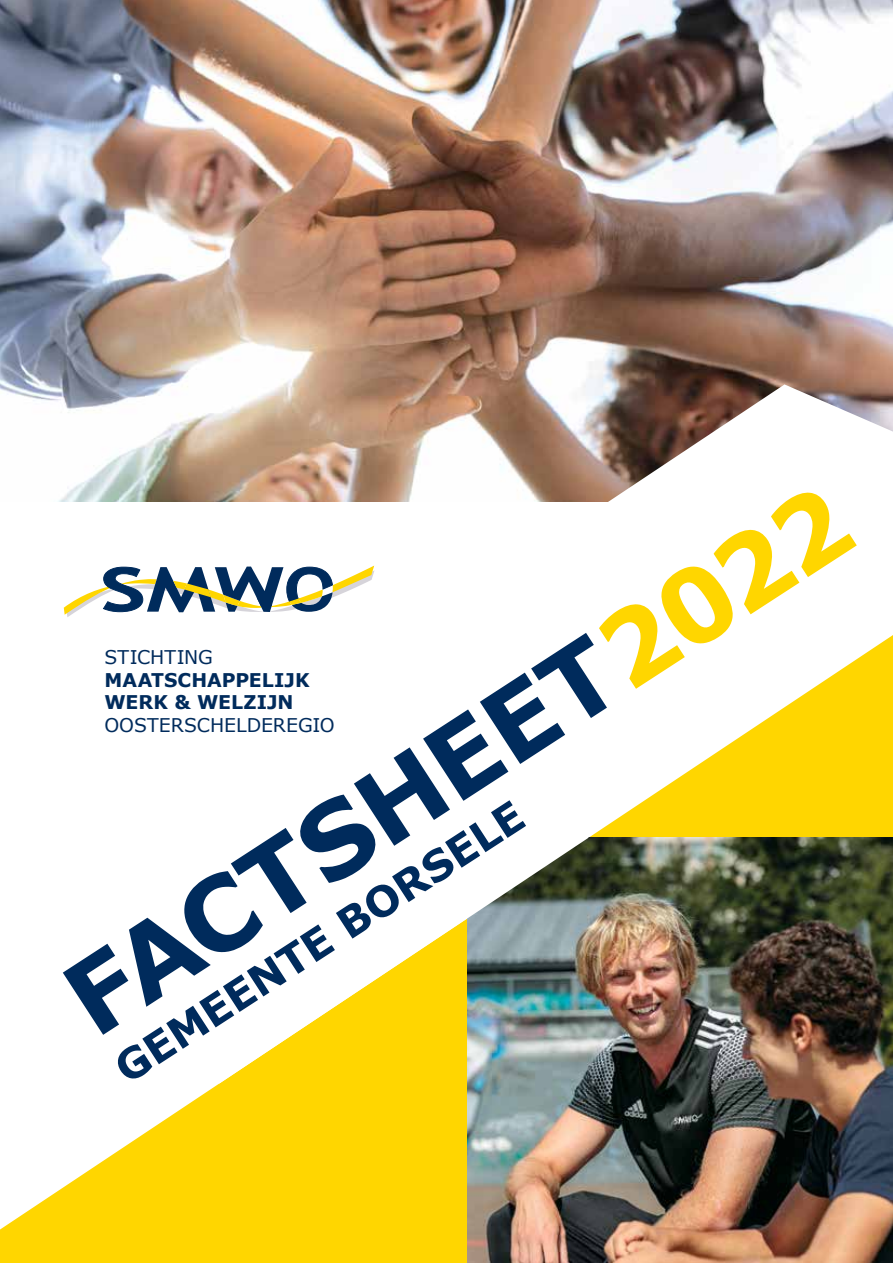
<style>
.page{position:relative;width:893px;height:1263px;background:#fff}
.page>*{position:absolute;margin:0;border:0;box-sizing:border-box;transform-origin:0 0}
.t1{font:700 102px "Verdana";color:#002b5c}
.t2{font:700 102px "Verdana";color:#ffd600}
.t3{font:700 42px "Verdana";color:#002b5c}
.t4{font:18.9px "Verdana";color:#002b5c}
.t5{font:700 18.9px/22.6px "Verdana";color:#002b5c}
</style>
<div class="page">
<img style="left:0;top:0;width:893px;height:502px">
<svg style="left:468px;top:384px;width:425px;height:118px"></svg>
<svg style="left:588px;top:635px;width:305px;height:203px"></svg>
<svg style="left:0;top:1083px;width:468px;height:180px;fill:#ffd600"></svg>
<img style="left:468px;top:838px;width:425px;height:425px">
<svg style="left:63px;top:607px;width:525px;height:476px"></svg>
<svg style="left:64px;top:566px;width:310px;height:51px"></svg>
<h1 class="t2" style="left:573px;top:608px;width:279px;rotate:-33deg">2022</h1>
<h1 class="t1" style="left:40px;top:954px;width:129px;rotate:-33deg">factsheet</h1>
<p class="t4" style="left:104px;top:645px;width:110px">STICHTING</p>
<p class="t5" style="left:104px;top:668px;width:207px">MAATSCHAPPELIJK<br>WERK &amp; WELZIJN</p>
<p class="t4" style="left:104px;top:713px;width:232px">OOSTERSCHELDEREGIO</p>
<h2 class="t3" style="left:104px;top:1049px;width:361px;rotate:-33deg">GEMEENTE borsele</h2>
</div>
